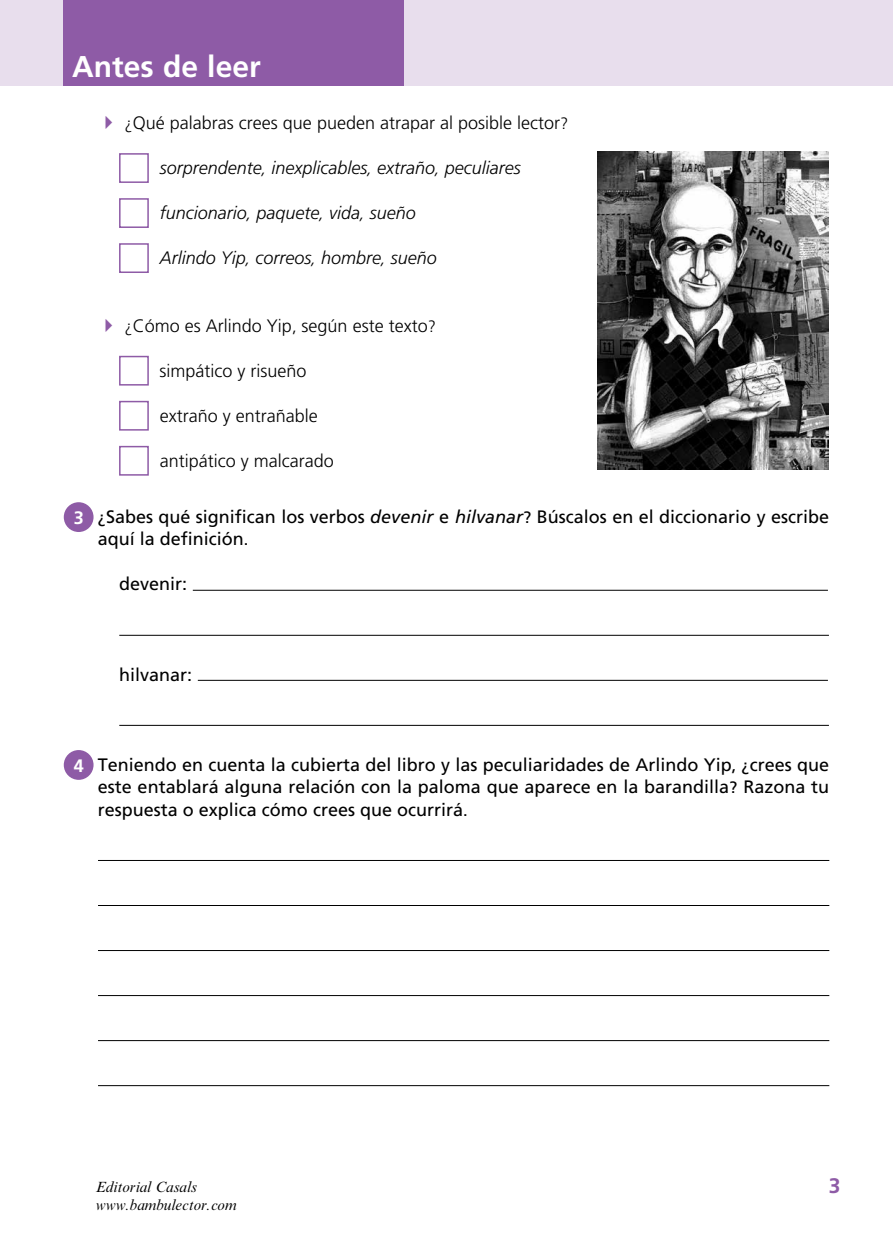
<style>
.page{position:relative;width:893px;height:1234px;background:#fff}
.page>*{position:absolute;margin:0;border:0;box-sizing:border-box;transform-origin:0 0}
.t1{font:700 30px "Frutiger";color:#fff}
.t2{font:700 21px "Frutiger";color:#8e5ba6}
.t3{font:18px/22.5px "Frutiger LT Std";color:#000}
.t4{font:300 18px "Frutiger LT Std";color:#000}
.t5{font:italic 300 18px "Frutiger LT Std";color:#000}
.t6{font:700 18px "Frutiger";color:#fff}
.t7{font:italic 15px "Times New Roman MT Std";color:#000}
.s1{color:#8e5ba6}
.s2{font-size:16.5px}
.s3{font-style:italic}
</style>
<div class="page">
<div style="left:0;top:0;width:893px;height:85px;background:#e8deed"></div>
<div style="left:119px;top:153px;width:30px;height:30px;border:2px solid #8e5ba6"></div>
<div style="left:119px;top:198px;width:30px;height:30px;border:2px solid #8e5ba6"></div>
<div style="left:119px;top:243px;width:30px;height:30px;border:2px solid #8e5ba6"></div>
<div style="left:119px;top:356px;width:30px;height:29px;border:2px solid #8e5ba6"></div>
<div style="left:119px;top:401px;width:30px;height:29px;border:2px solid #8e5ba6"></div>
<div style="left:119px;top:446px;width:30px;height:29px;border:2px solid #8e5ba6"></div>
<hr style="left:193px;top:590px;width:635px;height:1px;background:#000">
<hr style="left:119px;top:635px;width:710px;height:1px;background:#000">
<hr style="left:198px;top:680px;width:630px;height:1px;background:#000">
<hr style="left:119px;top:725px;width:710px;height:1px;background:#000">
<hr style="left:98px;top:860px;width:731px;height:1px;background:#000">
<hr style="left:98px;top:905px;width:731px;height:1px;background:#000">
<hr style="left:98px;top:950px;width:731px;height:1px;background:#000">
<hr style="left:98px;top:995px;width:731px;height:1px;background:#000">
<hr style="left:98px;top:1040px;width:731px;height:1px;background:#000">
<hr style="left:98px;top:1085px;width:731px;height:1px;background:#000">
<div style="left:64px;top:0;width:340px;height:85px;background:#8e5ba6"></div>
<div style="left:64px;top:502px;width:30px;height:30px;background:#8e5ba6;border-radius:50%"></div>
<div style="left:64px;top:749px;width:30px;height:30px;background:#8e5ba6;border-radius:50%"></div>
<img style="left:598px;top:151px;width:231px;height:318px">
<h1 class="t1" style="left:72px;top:48px;width:190px">Antes de leer</h1>
<p class="t4" style="left:98px;top:112px;width:472px"><span class="s1">✔</span> <span class="s2">¿</span>Qué palabras crees que pueden atrapar al posible lector<span class="s2">?</span></p>
<p class="t5" style="left:160px;top:157px;width:362px">sorprendente<span class="s2">,</span> inexplicables<span class="s2">,</span> extraño<span class="s2">,</span> peculiares</p>
<p class="t5" style="left:160px;top:202px;width:257px">funcionario<span class="s2">,</span> paquete<span class="s2">,</span> vida<span class="s2">,</span> sueño</p>
<p class="t5" style="left:160px;top:247px;width:278px">Arlindo Yip<span class="s2">,</span> correos<span class="s2">,</span> hombre<span class="s2">,</span> sueño</p>
<p class="t6" style="left:74px;top:507px;width:12px">3</p>
<p class="t4" style="left:98px;top:315px;width:340px"><span class="s1">✔</span> <span class="s2">¿</span>Cómo es Arlindo Yip<span class="s2">,</span> según este texto<span class="s2">?</span></p>
<p class="t4" style="left:159px;top:360px;width:149px">simpático y risueño</p>
<p class="t4" style="left:160px;top:405px;width:160px">extraño y entrañable</p>
<p class="t4" style="left:160px;top:450px;width:176px">antipático y malcarado</p>
<p class="t3" style="left:98px;top:505px;width:733px"><span class="s2">¿</span>Sabes qué significan los verbos <span class="s3">devenir</span> e <span class="s3">hilvanar</span><span class="s2">?</span> Búscalos en el diccionario y escribe aquí la definición<span class="s2">.</span></p>
<p class="t3" style="left:119px;top:573px;width:70px">devenir:</p>
<p class="t3" style="left:119px;top:663px;width:75px">hilvanar:</p>
<p class="t6" style="left:74px;top:755px;width:12px">4</p>
<p class="t3" style="left:98px;top:753px;width:733px;text-align:justify">Teniendo en cuenta la cubierta del libro y las peculiaridades de Arlindo Yip<span class="s2">, ¿</span>crees que este entablará alguna relación con la paloma que aparece en la barandilla<span class="s2">?</span> Razona tu respuesta o explica cómo crees que ocurrirá<span class="s2">.</span></p>
<p class="t7" style="left:96px;top:1177px;width:102px">Editorial Casals</p>
<p class="t2" style="left:829px;top:1173px;width:13px">3</p>
<p class="t7" style="left:96px;top:1195px;width:142px">www.bambulector.com</p>
</div>
